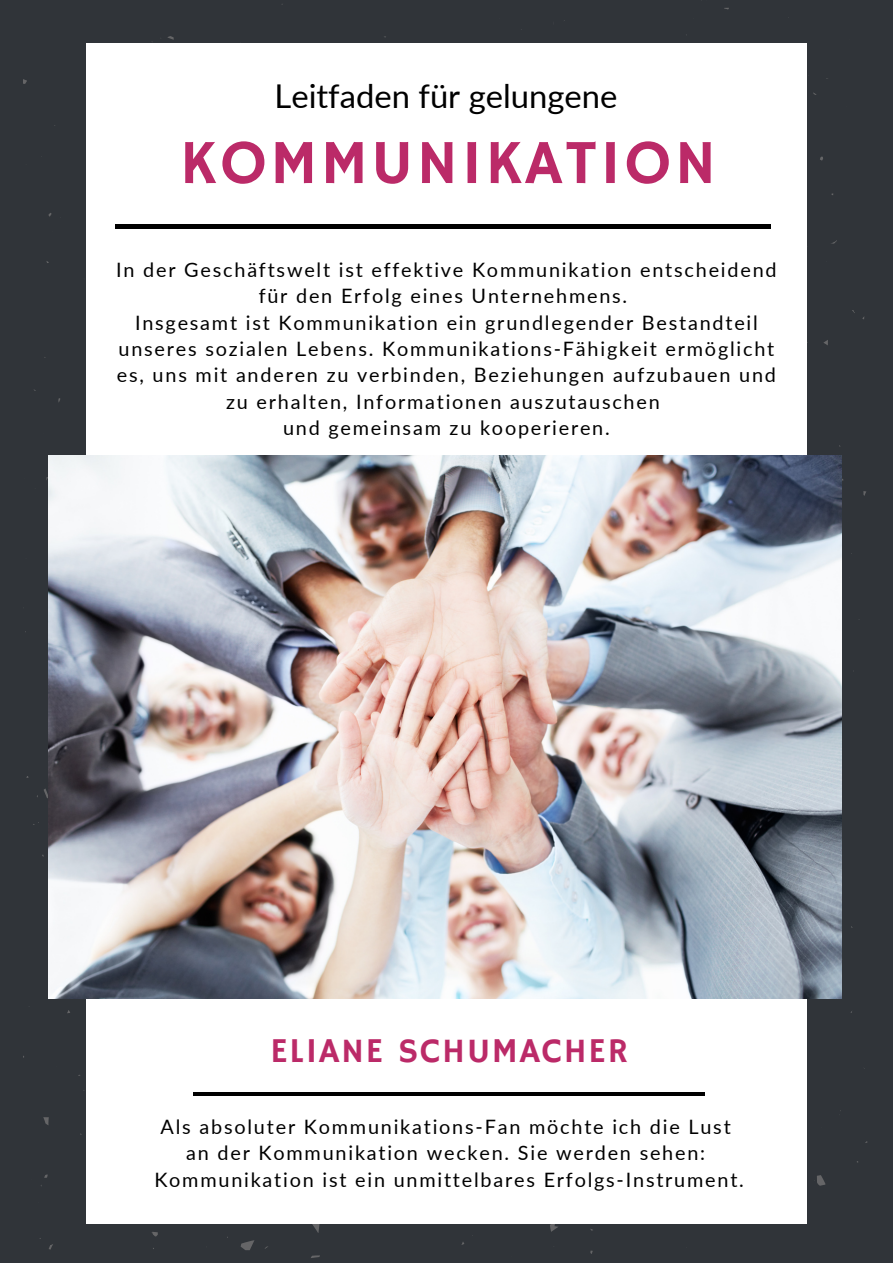
<style>
.page{position:relative;width:893px;height:1264px;background:#fff}
.page>*{position:absolute;margin:0;border:0;box-sizing:border-box;transform-origin:0 0}
.t1{font:63px "Hammersmith One";letter-spacing:.05em;color:#bb2a68}
.t2{font:34.65px "Hammersmith One";letter-spacing:.05em;color:#bb2a68}
.t3{font:32.85px "Lato";color:#000}
.t4{font:19.8px/26.4px "Lato";letter-spacing:.09em;color:#000;text-align:center}
</style>
<div class="page">
<div style="left:0;top:0;width:892px;height:1262px;background:#303439"></div>
<svg style="left:49px;top:1244px;width:4px;height:5px"></svg>
<svg style="left:23px;top:79px;width:4px;height:5px"></svg>
<svg style="left:43px;top:1117px;width:6px;height:8px"></svg>
<svg style="left:152px;top:1232px;width:6px;height:4px"></svg>
<svg style="left:863px;top:491px;width:3px;height:5px"></svg>
<svg style="left:167px;top:36px;width:7px;height:4px"></svg>
<svg style="left:44px;top:788px;width:5px;height:10px"></svg>
<svg style="left:817px;top:1175px;width:8px;height:10px"></svg>
<svg style="left:550px;top:1223px;width:8px;height:8px"></svg>
<svg style="left:240px;top:1240px;width:14px;height:10px"></svg>
<svg style="left:311px;top:1255px;width:9px;height:3px"></svg>
<svg style="left:306px;top:1223px;width:13px;height:10px"></svg>
<svg style="left:820px;top:156px;width:3px;height:5px"></svg>
<div style="left:87px;top:43px;width:719px;height:1180px;background:#fff"></div>
<div style="left:115px;top:224px;width:655px;height:5px;background:#000"></div>
<hr style="left:193px;top:1092px;width:511px;height:3px;background:#000">
<img style="left:49px;top:455px;width:792px;height:543px">
<p class="t3" style="left:274px;top:75px;width:344px">Leitfaden für gelungene</p>
<p class="t1" style="left:180px;top:126px;width:537px">KOMMUNIKATION</p>
<p class="t4" style="left:116px;top:256px;width:662px">In der Geschäftswelt ist effektive Kommunikation entscheidend für den Erfolg eines Unternehmens.</p>
<p class="t4" style="left:117px;top:309px;width:660px">Insgesamt ist Kommunikation ein grundlegender Bestandteil unseres sozialen Lebens. Kommunikations-Fähigkeit ermöglicht es, uns mit anderen zu verbinden, Beziehungen aufzubauen und zu erhalten, Informationen auszutauschen</p>
<p class="t4" style="left:283px;top:414px;width:328px">und gemeinsam zu kooperieren.</p>
<p class="t2" style="left:270px;top:1031px;width:359px">ELIANE SCHUMACHER</p>
<p class="t4" style="left:161px;top:1113px;width:571px">Als absoluter Kommunikations-Fan möchte ich die Lust</p>
<p class="t4" style="left:186px;top:1139px;width:520px">an der Kommunikation wecken. Sie werden sehen:</p>
<p class="t4" style="left:154px;top:1165px;width:591px">Kommunikation ist ein unmittelbares Erfolgs-Instrument.</p>
</div>
